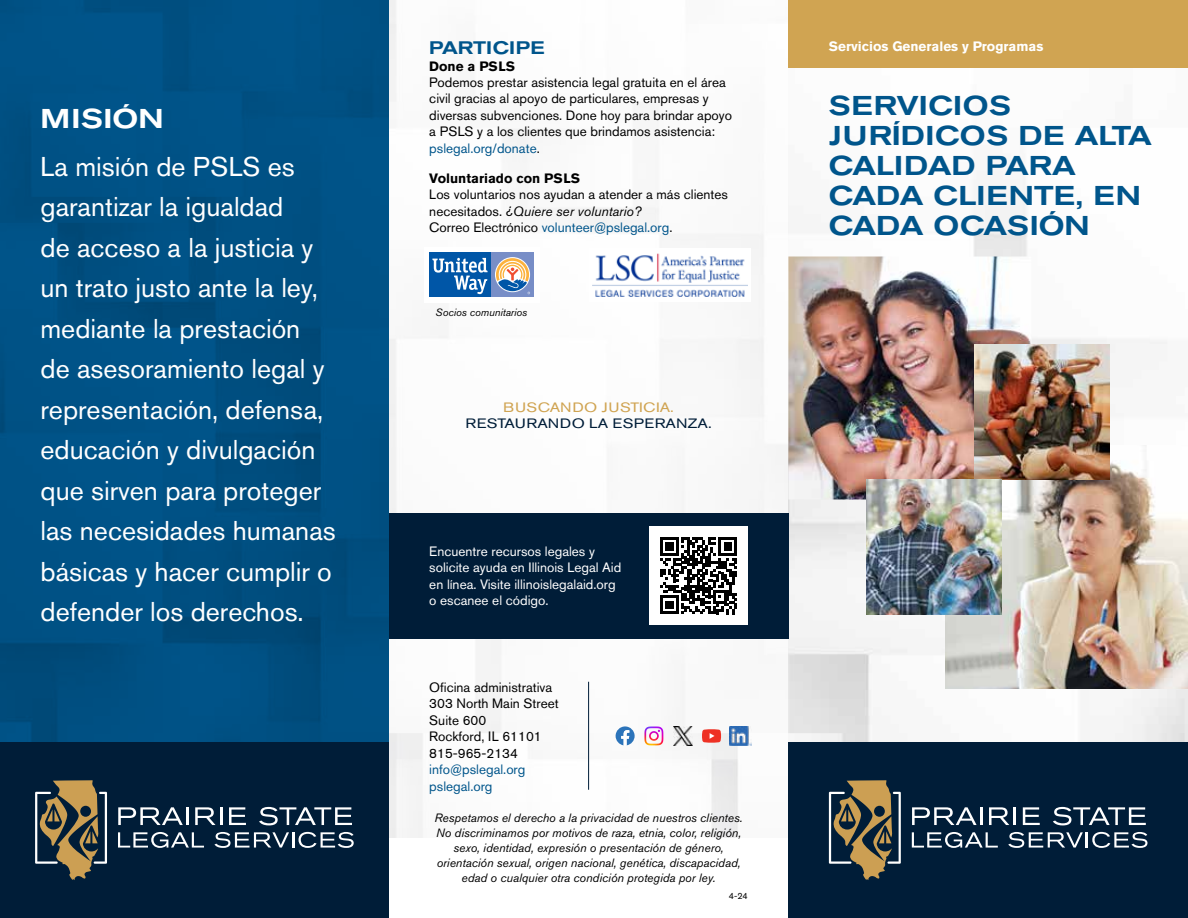
<style>
.page{position:relative;width:1188px;height:918px;background:#fff}
.page>*{position:absolute;margin:0;border:0;box-sizing:border-box;transform-origin:0 0}
.t1{font:27px/40.5px "Akzidenz Grotesk BE";color:#fff}
.t2{font:500 expanded 27px/30px "Akzidenz Grotesk BE";color:#00558b}
.t3{font:500 expanded 27px "Akzidenz Grotesk BE";letter-spacing:.02em;color:#fff}
.t4{font:500 expanded 18px "Akzidenz Grotesk BE";letter-spacing:.01em;color:#00558b}
.t5{font:13.5px/16.5px "Akzidenz Grotesk BE";color:#000}
.t6{font:13.5px/16.5px "Akzidenz Grotesk BE";color:#fff}
.t7{font:700 13.5px "Akzidenz Grotesk BE";color:#fff}
.t8{font:700 13.5px "Akzidenz Grotesk BE";color:#000}
.t9{font:13.5px/16.5px "Akzidenz Grotesk BE";color:#00558b}
.t10{font:13.5px "Akzidenz Grotesk BE";letter-spacing:.02em;color:#001d38;scale:1.2 1}
.t11{font:13.5px "Akzidenz Grotesk BE";letter-spacing:.02em;color:#d0a452;scale:1.2 1}
.t12{font:italic 12px/15px "Akzidenz Grotesk BE";color:#000;text-align:center}
.t13{font:italic 10.5px "Akzidenz Grotesk BE";color:#000}
.t14{font:9px "Akzidenz Grotesk BE";color:#000}
.s1{color:#00558b}
.s2{font-style:italic}
</style>
<div class="page">
<img style="left:389px;top:0;width:799px;height:837px">
<img style="left:945px;top:446px;width:243px;height:242px">
<div style="left:389px;top:513px;width:399px;height:125px;background:#001d38"></div>
<div style="left:0;top:0;width:389px;height:918px;background:#00558b"></div>
<div style="left:788px;top:0;width:400px;height:68px;background:#d0a452"></div>
<img style="left:788px;top:256px;width:243px;height:244px">
<img style="left:975px;top:344px;width:135px;height:135px">
<div style="left:788px;top:742px;width:400px;height:176px;background:#001d38"></div>
<svg style="left:912px;top:807px;width:70px;height:18px"></svg>
<svg style="left:989px;top:807px;width:27px;height:18px"></svg>
<svg style="left:1023px;top:807px;width:17px;height:18px"></svg>
<svg style="left:1053px;top:807px;width:93px;height:18px"></svg>
<svg style="left:912px;top:832px;width:86px;height:16px"></svg>
<svg style="left:1008px;top:832px;width:139px;height:16px"></svg>
<svg style="left:829px;top:780px;width:72px;height:100px"></svg>
<div style="left:0;top:742px;width:389px;height:176px;background:#001d38"></div>
<svg style="left:118px;top:807px;width:65px;height:18px"></svg>
<hr style="left:186px;top:807px;width:3px;height:18px;background:#fff">
<svg style="left:195px;top:807px;width:27px;height:18px"></svg>
<svg style="left:229px;top:807px;width:17px;height:18px"></svg>
<svg style="left:259px;top:807px;width:93px;height:18px"></svg>
<svg style="left:118px;top:832px;width:86px;height:16px"></svg>
<svg style="left:214px;top:832px;width:140px;height:16px"></svg>
<svg style="left:35px;top:780px;width:72px;height:100px"></svg>
<div style="left:424px;top:247px;width:115px;height:55px;background:#fff"></div>
<div style="left:491px;top:253px;width:43px;height:44px;background:#788ec7"></div>
<div style="left:429px;top:253px;width:62px;height:44px;background:#0056a7"></div>
<svg style="left:495px;top:257px;width:35px;height:35px"></svg>
<svg style="left:432px;top:258px;width:56px;height:36px"></svg>
<svg style="left:496px;top:258px;width:34px;height:36px"></svg>
<div style="left:589px;top:248px;width:162px;height:54px;background:#fff"></div>
<img style="left:593px;top:254px;width:155px;height:42px">
<div style="left:649px;top:526px;width:99px;height:99px;background:#fff"></div>
<svg style="left:660px;top:537px;width:77px;height:77px"></svg>
<hr style="left:588px;top:682px;width:1px;height:108px;background:#001d38">
<svg style="left:616px;top:726px;width:19px;height:19px"></svg>
<svg style="left:644px;top:726px;width:19px;height:19px"></svg>
<img style="left:673px;top:726px;width:19px;height:19px">
<img style="left:729px;top:726px;width:23px;height:19px">
<svg style="left:702px;top:729px;width:19px;height:14px"></svg>
<img style="left:867px;top:479px;width:135px;height:135px">
<h1 class="t3" style="left:40px;top:103px;width:125px">MISIÓN</h1>
<p class="t1" style="left:40px;top:146px;width:297px">La misión de PSLS es garantizar la igualdad<br>de acceso a la justicia y un trato justo ante la ley, mediante la prestación de asesoramiento legal y representación, defensa, educación y divulgación que sirven para proteger las necesidades humanas básicas y hacer cumplir o defender los derechos.</p>
<h2 class="t4" style="left:429px;top:37px;width:117px">PARTICIPE</h2>
<p class="t8" style="left:429px;top:58px;width:87px">Done a PSLS</p>
<p class="t5" style="left:429px;top:74px;width:304px">Podemos prestar asistencia legal gratuita en el área civil gracias al apoyo de particulares, empresas y diversas subvenciones. Done hoy para brindar apoyo a PSLS y a los clientes que brindamos asistencia: <span class="s1">pslegal.org/donate</span>.</p>
<p class="t8" style="left:429px;top:170px;width:152px">Voluntariado con PSLS</p>
<p class="t5" style="left:429px;top:186px;width:300px">Los voluntarios nos ayudan a atender a más clientes necesitados. <span class="s2">¿Quiere ser voluntario?<br></span>Correo Electrónico <span class="s1">volunteer@pslegal.org</span>.</p>
<p class="t13" style="left:435px;top:306px;width:93px">Socios comunitarios</p>
<p class="t11" style="left:503px;top:399px;width:144px">BUSCANDO JUSTICIA.</p>
<p class="t10" style="left:465px;top:415px;width:207px">RESTAURANDO LA ESPERANZA.</p>
<p class="t6" style="left:429px;top:543px;width:194px">Encuentre recursos legales y solicite ayuda en Illinois Legal Aid en línea. Visite illinoislegalaid.org o escanee el código.</p>
<p class="t5" style="left:429px;top:679px;width:131px">Oficina administrativa<br>303 North Main Street<br>Suite 600<br>Rockford, IL 61101<br>815-965-2134</p>
<p class="t9" style="left:429px;top:761px;width:98px">info@pslegal.org pslegal.org</p>
<p class="t12" style="left:435px;top:811px;width:309px">Respetamos el derecho a la privacidad de nuestros clientes.<br>No discriminamos por motivos de raza, etnia, color, religión, sexo, identidad, expresión o presentación de género, orientación sexual, origen nacional, genética, discapacidad, edad o cualquier otra condición protegida por ley.</p>
<p class="t14" style="left:729px;top:890px;width:21px">4-24</p>
<p class="t7" style="left:829px;top:38px;width:216px">Servicios Generales y Programas</p>
<h1 class="t2" style="left:829px;top:91px;width:324px">SERVICIOS<br>JURÍDICOS DE ALTA<br>CALIDAD PARA<br>CADA CLIENTE, EN<br>CADA OCASIÓN</h1>
</div>
